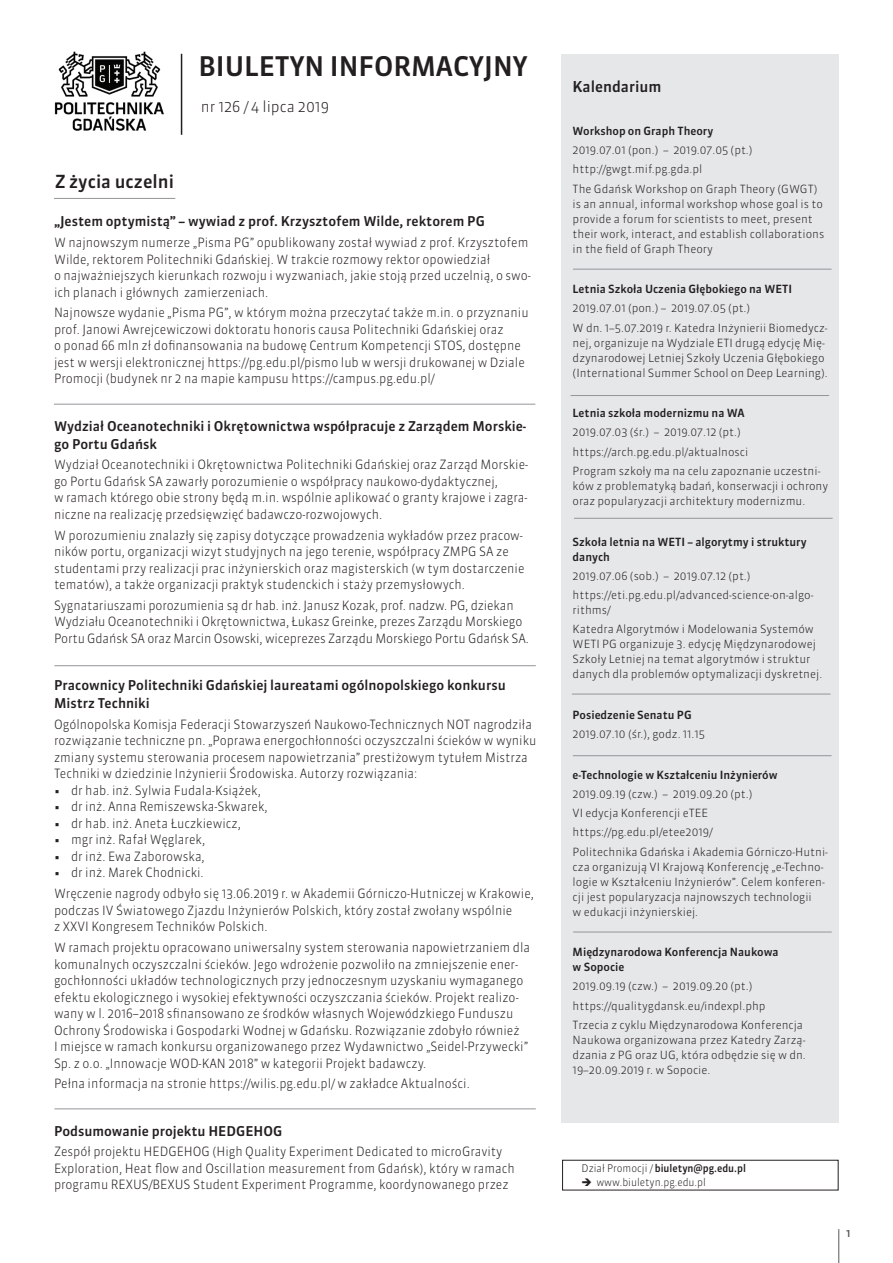
<style>
.page{position:relative;width:893px;height:1263px;background:#fff}
.page>*{position:absolute;margin:0;border:0;box-sizing:border-box;transform-origin:0 0}
.t1{font:500 27px "Sanuk Pro";color:#231f20}
.t2{font:500 18px "Sanuk Pro";color:#231f20}
.t3{font:300 15px "Sanuk Pro";color:#231f20}
.t4{font:500 15px "Sanuk Pro";color:#231f20}
.t5{font:500 13.5px/18px "Sanuk Pro";color:#231f20}
.t6{font:300 12.75px/16.5px "Sanuk Pro";color:#231f20;scale:.95 1}
.t7{font:300 11.25px/15px "Sanuk Pro";color:#231f20}
.t8{font:500 11.25px/15px "Sanuk Pro";color:#231f20}
.t9{font:500 10.5px "Sanuk Pro";color:#231f20;scale:.95 1}
.t10{font:300 10.5px "Sanuk Pro";color:#231f20;scale:.95 1}
.t11{font:500 10.5px "Sanuk Pro";color:#57585a}
.s1{font-weight:300}
</style>
<div class="page">
<hr style="left:838px;top:1229px;width:1px;height:34px;background:#57585a">
<div style="left:561px;top:54px;width:277px;height:1069px;background:#e6e7e9"></div>
<img style="left:54px;top:51px;width:129px;height:84px">
<hr style="left:181px;top:54px;width:1px;height:81px;background:#231f20">
<hr style="left:54px;top:198px;width:121px;height:1px;background:#939598">
<hr style="left:572px;top:694px;width:258px;height:1px;background:#939598">
<hr style="left:573px;top:269px;width:259px;height:1px;background:#939598">
<hr style="left:574px;top:518px;width:259px;height:1px;background:#939598">
<hr style="left:573px;top:755px;width:258px;height:1px;background:#939598">
<hr style="left:573px;top:932px;width:259px;height:1px;background:#939598">
<hr style="left:570px;top:395px;width:259px;height:1px;background:#939598">
<hr style="left:54px;top:1108px;width:482px;height:1px;background:#939598">
<div style="left:562px;top:1160px;width:276px;height:30px;border:1px solid #231f20"></div>
<hr style="left:54px;top:404px;width:481px;height:1px;background:#939598">
<hr style="left:54px;top:665px;width:482px;height:1px;background:#939598">
<h2 class="t2" style="left:55px;top:169px;width:120px">Z życia uczelni</h2>
<h1 class="t1" style="left:199px;top:47px;width:331px">BIULETYN INFORMACYJNY</h1>
<p class="t3" style="left:201px;top:96px;width:130px">nr 126 / 4 lipca 2019</p>
<p class="t5" style="left:54px;top:212px;width:433px">„Jestem optymistą” – wywiad z prof. Krzysztofem Wilde, rektorem PG</p>
<p class="t6" style="left:54px;top:234px;width:503px">W najnowszym numerze „Pisma PG” opublikowany został wywiad z prof. Krzysztofem Wilde, rektorem Politechniki Gdańskiej. W trakcie rozmowy rektor opowiedział<br>o najważniejszych kierunkach rozwoju i wyzwaniach, jakie stoją przed uczelnią, o swo&shy;ich planach i głównych zamierzeniach.</p>
<p class="t6" style="left:54px;top:304px;width:501px">Najnowsze wydanie „Pisma PG”, w którym można przeczytać także m.in. o przyznaniu prof. Janowi Awrejcewiczowi doktoratu honoris causa Politechniki Gdańskiej oraz<br>o ponad 66 mln zł dofinansowania na budowę Centrum Kompetencji STOS, dostępne jest w wersji elektronicznej https://pg.edu.pl/pismo lub w wersji drukowanej w Dziale Promocji (budynek nr 2 na mapie kampusu https://campus.pg.edu.pl/</p>
<p class="t5" style="left:54px;top:417px;width:474px">Wydział Oceanotechniki i Okrętownictwa współpracuje z Zarządem Morskie&shy;go Portu Gdańsk</p>
<p class="t6" style="left:54px;top:456px;width:501px">Wydział Oceanotechniki i Okrętownictwa Politechniki Gdańskiej oraz Zarząd Morskie&shy;go Portu Gdańsk SA zawarły porozumienie o współpracy naukowo-dydaktycznej,<br>w ramach którego obie strony będą m.in. wspólnie aplikować o granty krajowe i zagra&shy;niczne na realizację przedsięwzięć badawczo-rozwojowych.</p>
<p class="t6" style="left:54px;top:526px;width:497px">W porozumieniu znalazły się zapisy dotyczące prowadzenia wykładów przez pracow&shy;ników portu, organizacji wizyt studyjnych na jego terenie, współpracy ZMPG SA ze studentami przy realizacji prac inżynierskich oraz magisterskich (w tym dostarczenie tematów), a także organizacji praktyk studenckich i staży przemysłowych.</p>
<p class="t6" style="left:54px;top:597px;width:502px">Sygnatariuszami porozumienia są dr hab. inż. Janusz Kozak, prof. nadzw. PG, dziekan<br>Wydziału Oceanotechniki i Okrętownictwa, Łukasz Greinke, prezes Zarządu Morskiego<br>Portu Gdańsk SA oraz Marcin Osowski, wiceprezes Zarządu Morskiego Portu Gdańsk SA.</p>
<p class="t5" style="left:54px;top:676px;width:453px">Pracownicy Politechniki Gdańskiej laureatami ogólnopolskiego konkursu<br>Mistrz Techniki</p>
<p class="t6" style="left:54px;top:716px;width:509px">Ogólnopolska Komisja Federacji Stowarzyszeń Naukowo-Technicznych NOT nagrodziła rozwiązanie techniczne pn. „Poprawa energochłonności oczyszczalni ścieków w wyniku zmiany systemu sterowania procesem napowietrzania” prestiżowym tytułem Mistrza Techniki w dziedzinie Inżynierii Środowiska. Autorzy rozwiązania:</p>
<p class="t6" style="left:54px;top:782px;width:219px">• dr hab. inż. Sylwia Fudala-Książek,</p>
<p class="t6" style="left:54px;top:798px;width:226px">• dr inż. Anna Remiszewska-Skwarek,</p>
<p class="t6" style="left:54px;top:815px;width:198px">• dr hab. inż. Aneta Łuczkiewicz,</p>
<p class="t6" style="left:54px;top:831px;width:161px">• mgr inż. Rafał Węglarek,</p>
<p class="t6" style="left:54px;top:848px;width:160px">• dr inż. Ewa Zaborowska,</p>
<p class="t6" style="left:54px;top:862px;width:507px;line-height:20.7px">• dr inż. Marek Chodnicki.<br>Wręczenie nagrody odbyło się 13.06.2019 r. w Akademii Górniczo-Hutniczej w Krakowie,</p>
<p class="t6" style="left:54px;top:901px;width:484px">podczas IV Światowego Zjazdu Inżynierów Polskich, który został zwołany wspólnie z XXVI Kongresem Techników Polskich.</p>
<p class="t6" style="left:54px;top:939px;width:503px">W ramach projektu opracowano uniwersalny system sterowania napowietrzaniem dla komunalnych oczyszczalni ścieków. Jego wdrożenie pozwoliło na zmniejszenie ener&shy;gochłonności układów technologicznych przy jednoczesnym uzyskaniu wymaganego efektu ekologicznego i wysokiej efektywności oczyszczania ścieków. Projekt realizo&shy;wany w l. 2016–2018 sfinansowano ze środków własnych Wojewódzkiego Funduszu Ochrony Środowiska i Gospodarki Wodnej w Gdańsku. Rozwiązanie zdobyło również<br>I miejsce w ramach konkursu organizowanego przez Wydawnictwo „Seidel-Przywecki” Sp. z o.o. „Innowacje WOD-KAN 2018” w kategorii Projekt badawczy.</p>
<p class="t6" style="left:54px;top:1075px;width:439px">Pełna informacja na stronie https://wilis.pg.edu.pl/ w zakładce Aktualności.</p>
<p class="t5" style="left:54px;top:1121px;width:230px">Podsumowanie projektu HEDGEHOG</p>
<p class="t6" style="left:54px;top:1143px;width:487px">Zespół projektu HEDGEHOG (High Quality Experiment Dedicated to microGravity<br>Exploration, Heat flow and Oscillation measurement from Gdańsk), który w ramach programu REXUS/BEXUS Student Experiment Programme, koordynowanego przez</p>
<p class="t4" style="left:572px;top:76px;width:91px">Kalendarium</p>
<p class="t8" style="left:573px;top:123px;width:142px">Workshop on Graph Theory</p>
<p class="t7" style="left:573px;top:140px;width:246px;line-height:19.2px">2019.07.01 (pon.) – 2019.07.05 (pt.) http://gwgt.mif.pg.gda.pl<br>The Gdańsk Workshop on Graph Theory (GWGT)</p>
<p class="t7" style="left:573px;top:196px;width:253px">is an annual, informal workshop whose goal is to provide a forum for scientists to meet, present their work, interact, and establish collaborations in the field of Graph Theory</p>
<p class="t8" style="left:573px;top:282px;width:221px">Letnia Szkoła Uczenia Głębokiego na WETI</p>
<p class="t7" style="left:573px;top:298px;width:257px;line-height:19.2px">2019.07.01 (pon.) – 2019.07.05 (pt.)<br>W dn. 1–5.07.2019 r. Katedra Inżynierii Biomedycz-</p>
<p class="t7" style="left:573px;top:335px;width:257px">nej, organizuje na Wydziale ETI drugą edycję Mię&shy;dzynarodowej Letniej Szkoły Uczenia Głębokiego (International Summer School on Deep Learning).</p>
<p class="t8" style="left:573px;top:406px;width:174px">Letnia szkoła modernizmu na WA</p>
<p class="t7" style="left:573px;top:422px;width:249px;line-height:19.2px">2019.07.03 (śr.) – 2019.07.12 (pt.) https://arch.pg.edu.pl/aktualnosci<br>Program szkoły ma na celu zapoznanie uczestni-</p>
<p class="t7" style="left:573px;top:478px;width:257px">ków z problematyką badań, konserwacji i ochrony oraz popularyzacji architektury modernizmu.</p>
<p class="t8" style="left:573px;top:534px;width:236px">Szkoła letnia na WETI – algorytmy i struktury danych</p>
<p class="t7" style="left:573px;top:566px;width:242px;line-height:19.2px">2019.07.06 (sob.) – 2019.07.12 (pt.) https://eti.pg.edu.pl/advanced-science-on-algo-</p>
<p class="t7" style="left:573px;top:600px;width:243px;line-height:19.2px">rithms/<br>Katedra Algorytmów i Modelowania Systemów</p>
<p class="t7" style="left:573px;top:636px;width:251px">WETI PG organizuje 3. edycję Międzynarodowej<br>Szkoły Letniej na temat algorytmów i struktur danych dla problemów optymalizacji dyskretnej.</p>
<p class="t8" style="left:573px;top:707px;width:121px">Posiedzenie Senatu PG</p>
<p class="t7" style="left:573px;top:726px;width:134px">2019.07.10 (śr.), godz. 11.15</p>
<p class="t8" style="left:573px;top:767px;width:206px">e-Technologie w Kształceniu Inżynierów</p>
<p class="t7" style="left:573px;top:784px;width:257px;line-height:19.2px">2019.09.19 (czw.) – 2019.09.20 (pt.)<br>VI edycja Konferencji eTEE https://pg.edu.pl/etee2019/<br>Politechnika Gdańska i Akademia Górniczo-Hutni-</p>
<p class="t7" style="left:573px;top:859px;width:254px">cza organizują VI Krajową Konferencję „e-Techno&shy;logie w Kształceniu Inżynierów”. Celem konferen&shy;cji jest popularyzacja najnowszych technologii<br>w edukacji inżynierskiej.</p>
<p class="t8" style="left:573px;top:944px;width:207px">Międzynarodowa Konferencja Naukowa w Sopocie</p>
<p class="t7" style="left:573px;top:976px;width:232px;line-height:19.2px">2019.09.19 (czw.) – 2019.09.20 (pt.) https://qualitygdansk.eu/indexpl.php<br>Trzecia z cyklu Międzynarodowa Konferencja</p>
<p class="t7" style="left:573px;top:1032px;width:235px;text-align:justify">Naukowa organizowana przez Katedry Zarzą&shy;dzania z PG oraz UG, która odbędzie się w dn.<br>19–20.09.2019 r. w Sopocie.</p>
<p class="t9" style="left:582px;top:1161px;width:175px"><span class="s1">Dział Promocji /</span> biuletyn@pg.edu.pl</p>
<p class="t10" style="left:582px;top:1174px;width:132px">➔ www.biuletyn.pg.edu.pl</p>
<p class="t11" style="left:846px;top:1225px;width:6px">1</p>
</div>
